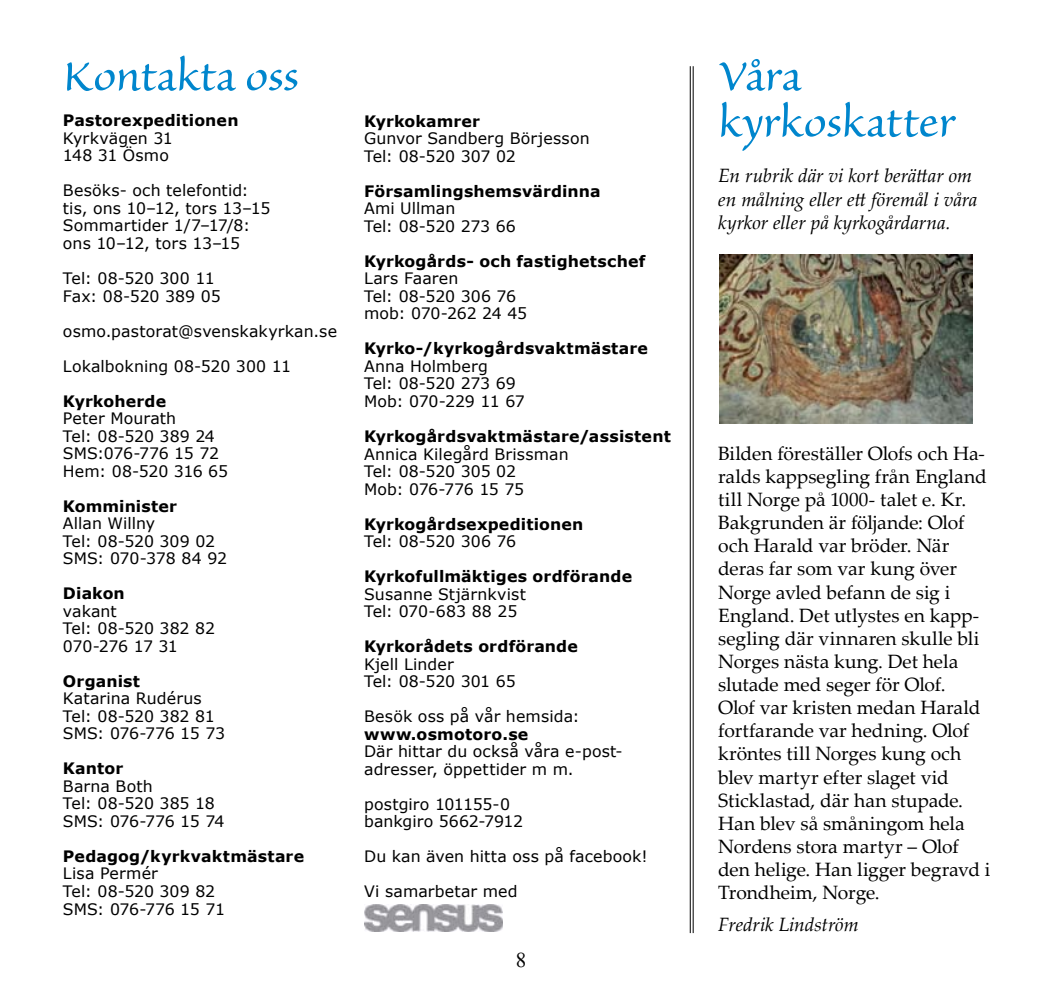
<style>
.page{position:relative;width:1042px;height:993px;background:#fff}
.page>*{position:absolute;margin:0;border:0;box-sizing:border-box;transform-origin:0 0}
.t1{font:52.5px/46.2px "Sanvito Pro";letter-spacing:-.005em;color:#0086cd}
.t2{font:21px "Times New Roman";color:#000}
.t3{font:19.25px/23.1px "Palatino Linotype";letter-spacing:-.005em;color:#000}
.t4{font:italic 19.25px/23.1px "Palatino Linotype";letter-spacing:-.005em;color:#000}
.t5{font:15.75px/17.5px "Verdana";letter-spacing:.005em;color:#000}
.t6{font:700 15.75px "Verdana";letter-spacing:.01em;color:#000}
</style>
<div class="page">
<hr style="left:693px;top:66px;width:1px;height:866px;background:#000">
<hr style="left:690px;top:66px;width:1px;height:866px;background:#000">
<img style="left:364px;top:904px;width:139px;height:27px">
<img style="left:719px;top:255px;width:254px;height:168px">
<h1 class="t1" style="left:63px;top:53px;width:238px">Kontakta oss</h1>
<p class="t6" style="left:63px;top:109px;width:177px">Pastorexpeditionen</p>
<p class="t5" style="left:63px;top:129px;width:111px">Kyrkvägen 31<br>148 31 Ösmo</p>
<p class="t5" style="left:63px;top:182px;width:209px">Besöks- och telefontid: tis, ons 10–12, tors 13–15<br>Sommartider 1/7–17/8: ons 10–12, tors 13–15</p>
<p class="t5" style="left:63px;top:269px;width:159px">Tel: 08-520 300 11<br>Fax: 08-520 389 05</p>
<p class="t5" style="left:63px;top:322px;width:276px">osmo.pastorat@svenskakyrkan.se</p>
<p class="t5" style="left:63px;top:357px;width:230px">Lokalbokning 08-520 300 11</p>
<p class="t6" style="left:63px;top:389px;width:105px">Kyrkoherde</p>
<p class="t5" style="left:63px;top:409px;width:167px">Peter Mourath<br>Tel: 08-520 389 24<br>SMS:076-776 15 72<br>Hem: 08-520 316 65</p>
<p class="t6" style="left:63px;top:494px;width:116px">Komminister</p>
<p class="t5" style="left:63px;top:514px;width:166px">Allan Willny<br>Tel: 08-520 309 02<br>SMS: 070-378 84 92</p>
<p class="t6" style="left:63px;top:582px;width:63px">Diakon</p>
<p class="t5" style="left:63px;top:602px;width:154px">vakant<br>Tel: 08-520 382 82<br>070-276 17 31</p>
<p class="t6" style="left:63px;top:669px;width:79px">Organist</p>
<p class="t5" style="left:63px;top:689px;width:164px">Katarina Rudérus<br>Tel: 08-520 382 81<br>SMS: 076-776 15 73</p>
<p class="t6" style="left:63px;top:757px;width:62px">Kantor</p>
<p class="t5" style="left:63px;top:777px;width:163px">Barna Both<br>Tel: 08-520 385 18<br>SMS: 076-776 15 74</p>
<p class="t6" style="left:63px;top:844px;width:243px">Pedagog/kyrkvaktmästare</p>
<p class="t5" style="left:63px;top:864px;width:164px">Lisa Permér<br>Tel: 08-520 309 82<br>SMS: 076-776 15 71</p>
<p class="t6" style="left:364px;top:110px;width:117px">Kyrkokamrer</p>
<p class="t5" style="left:364px;top:129px;width:227px">Gunvor Sandberg Börjesson<br>Tel: 08-520 307 02</p>
<p class="t6" style="left:364px;top:180px;width:238px">Församlingshemsvärdinna</p>
<p class="t5" style="left:364px;top:199px;width:153px">Ami Ullman<br>Tel: 08-520 273 66</p>
<p class="t6" style="left:364px;top:250px;width:283px">Kyrkogårds- och fastighetschef</p>
<p class="t5" style="left:364px;top:269px;width:164px">Lars Faaren<br>Tel: 08-520 306 76 mob: 070-262 24 45</p>
<p class="t6" style="left:364px;top:337px;width:285px">Kyrko-/kyrkogårdsvaktmästare</p>
<p class="t5" style="left:364px;top:357px;width:162px">Anna Holmberg<br>Tel: 08-520 273 69<br>Mob: 070-229 11 67</p>
<p class="t6" style="left:364px;top:425px;width:308px">Kyrkogårdsvaktmästare/assistent</p>
<p class="t5" style="left:364px;top:444px;width:206px">Annica Kilegård Brissman<br>Tel: 08-520 305 02<br>Mob: 076-776 15 75</p>
<p class="t6" style="left:364px;top:512px;width:221px">Kyrkogårdsexpeditionen</p>
<p class="t5" style="left:364px;top:532px;width:154px">Tel: 08-520 306 76</p>
<p class="t6" style="left:364px;top:565px;width:269px">Kyrkofullmäktiges ordförande</p>
<p class="t5" style="left:364px;top:584px;width:163px">Susanne Stjärnkvist<br>Tel: 070-683 88 25</p>
<p class="t6" style="left:364px;top:635px;width:215px">Kyrkorådets ordförande</p>
<p class="t5" style="left:364px;top:654px;width:153px">Kjell Linder<br>Tel: 08-520 301 65</p>
<p class="t5" style="left:364px;top:707px;width:217px">Besök oss på vår hemsida:</p>
<p class="t6" style="left:364px;top:722px;width:166px">www.osmotoro.se</p>
<p class="t5" style="left:364px;top:742px;width:260px">Där hittar du också våra e-post&shy;adresser, öppettider m m.</p>
<p class="t5" style="left:364px;top:794px;width:161px">postgiro 101155-0 bankgiro 5662-7912</p>
<p class="t5" style="left:364px;top:847px;width:285px">Du kan även hitta oss på facebook!</p>
<p class="t5" style="left:364px;top:882px;width:155px">Vi samarbetar med</p>
<h2 class="t2" style="left:516px;top:945px;width:12px">8</h2>
<h1 class="t1" style="left:718px;top:53px;width:239px">Våra kyrkoskatter</h1>
<p class="t4" style="left:718px;top:163px;width:261px">En rubrik där vi kort berättar om en målning eller ett föremål i våra kyrkor eller på kyrkogårdarna.</p>
<p class="t3" style="left:718px;top:441px;width:274px">Bilden föreställer Olofs och Ha&shy;ralds kappsegling från England till Norge på 1000- talet e. Kr.<br>Bakgrunden är följande: Olof och Harald var bröder. När deras far som var kung över<br>Norge avled befann de sig i<br>England. Det utlystes en kapp&shy;segling där vinnaren skulle bli<br>Norges nästa kung. Det hela slutade med seger för Olof.<br>Olof var kristen medan Harald fortfarande var hedning. Olof kröntes till Norges kung och blev martyr efter slaget vid<br>Sticklastad, där han stupade.<br>Han blev så småningom hela<br>Nordens stora martyr – Olof den helige. Han ligger begravd i<br>Trondheim, Norge.</p>
<p class="t4" style="left:718px;top:911px;width:142px">Fredrik Lindström</p>
</div>
